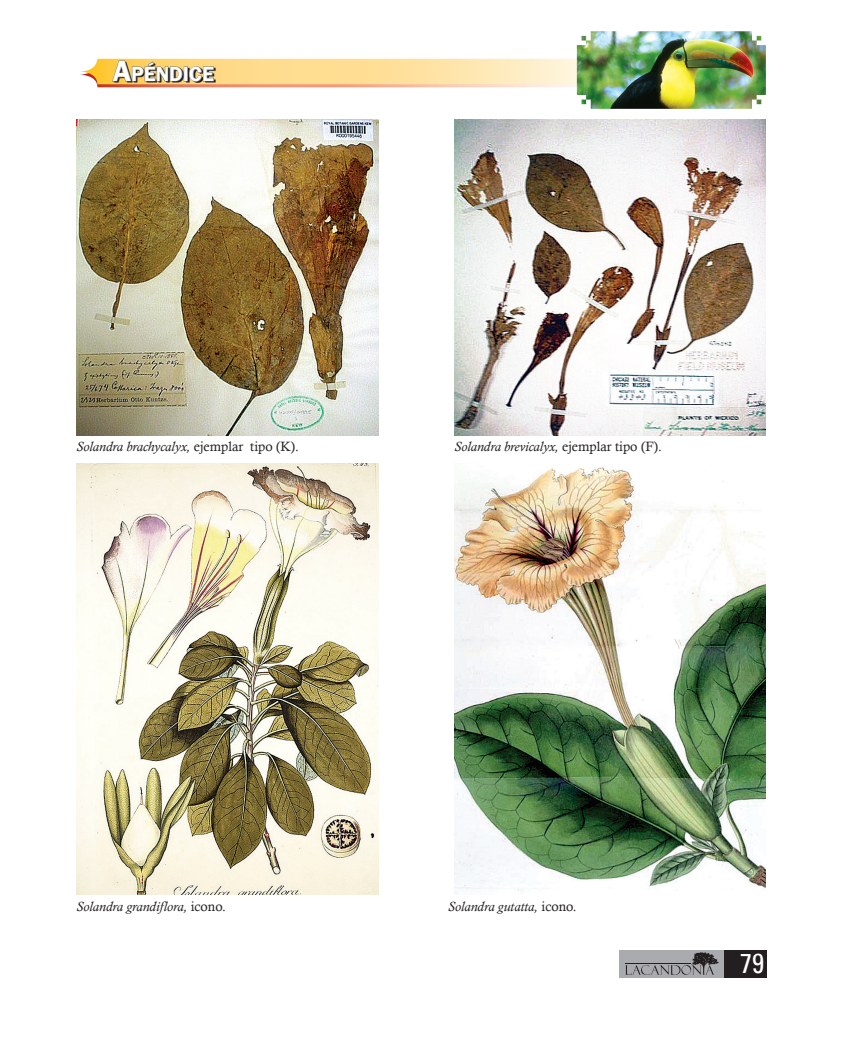
<style>
.page{position:relative;width:851px;height:1063px;background:#fff}
.page>*{position:absolute;margin:0;border:0;box-sizing:border-box;transform-origin:0 0}
.t1{font:condensed 27px "Univers";color:#fff}
.t2{font:600 21px "Franklin Gothic";color:#fff}
.t3{font:italic 13.5px "Calisto";color:#231f20}
.s1{font-size:30px}
.s2{font-style:normal}
</style>
<div class="page">
<div style="left:619px;top:951px;width:147px;height:27px;background:#aaabaf"></div>
<div style="left:724px;top:951px;width:42px;height:27px;background:#231f20"></div>
<svg style="left:625px;top:952px;width:94px;height:23px"></svg>
<svg style="left:80px;top:59px;width:496px;height:28px;background:#eccc91"></svg>
<img style="left:576px;top:31px;width:189px;height:78px">
<img style="left:77px;top:119px;width:301px;height:317px">
<img style="left:454px;top:119px;width:311px;height:317px">
<img style="left:77px;top:463px;width:301px;height:432px">
<img style="left:454px;top:467px;width:311px;height:426px">
<h2 class="t2" style="left:113px;top:62px;width:103px"><span class="s1">A</span>PÉNDICE</h2>
<p class="t3" style="left:76px;top:439px;width:224px">Solandra brachycalyx, <span class="s2">ejemplar tipo (K).</span></p>
<p class="t3" style="left:454px;top:439px;width:209px">Solandra brevicalyx, <span class="s2">ejemplar tipo (F).</span></p>
<p class="t3" style="left:76px;top:899px;width:151px">Solandra grandiflora, <span class="s2">icono.</span></p>
<p class="t3" style="left:448px;top:899px;width:130px">Solandra gutatta, <span class="s2">icono.</span></p>
<h1 class="t1" style="left:740px;top:947px;width:25px">79</h1>
</div>
